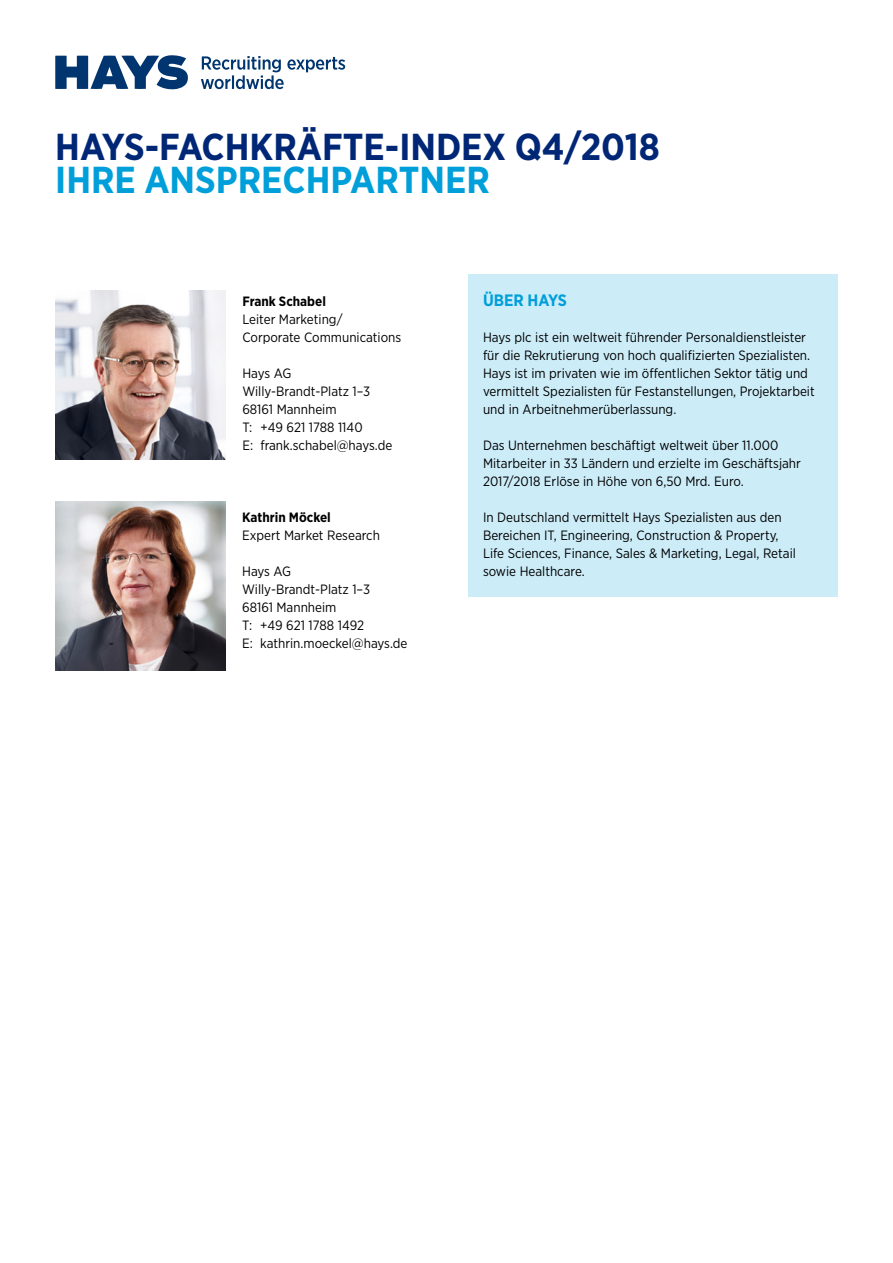
<style>
.page{position:relative;width:893px;height:1263px;background:#fff}
.page>*{position:absolute;margin:0;border:0;box-sizing:border-box;transform-origin:0 0}
.t1{font:700 37.5px "Gotham Narrow";color:#002776}
.t2{font:700 37.5px "Gotham Narrow";color:#009fda}
.t3{font:700 16.5px "Gotham Narrow";color:#009fda}
.Bodycopy_8pt{font:13.5px/18px "Gotham Narrow";color:#000}
.Bodycopy_8pt-2{font:700 13.5px "Gotham Narrow";color:#000}
</style>
<div class="page">
<div style="left:468px;top:274px;width:370px;height:322px;background:#ccecf8"></div>
<svg style="left:55px;top:55px;width:290px;height:34px"></svg>
<img style="left:55px;top:290px;width:170px;height:169px">
<img style="left:55px;top:502px;width:170px;height:169px">
<p class="t1" style="left:55px;top:123px;width:606px">HAYS-FACHKRÄFTE-INDEX Q4/2018</p>
<p class="t2" style="left:55px;top:155px;width:436px">IHRE ANSPRECHPARTNER</p>
<p class="Bodycopy_8pt-2" style="left:242px;top:293px;width:85px">Frank Schabel</p>
<p class="Bodycopy_8pt" style="left:242px;top:310px;width:160px">Leiter Marketing/<br>Corporate Communications</p>
<p class="Bodycopy_8pt" style="left:242px;top:364px;width:51px">Hays AG</p>
<p class="Bodycopy_8pt" style="left:242px;top:382px;width:129px">Willy-Brandt-Platz 1–3</p>
<p class="Bodycopy_8pt" style="left:242px;top:400px;width:96px">68161 Mannheim</p>
<p class="Bodycopy_8pt" style="left:242px;top:418px;width:122px">T: +49 621 1788 1140</p>
<p class="Bodycopy_8pt" style="left:242px;top:436px;width:152px">E: frank.schabel@hays.de</p>
<p class="Bodycopy_8pt-2" style="left:242px;top:509px;width:90px">Kathrin Möckel</p>
<p class="Bodycopy_8pt" style="left:242px;top:526px;width:139px">Expert Market Research</p>
<p class="Bodycopy_8pt" style="left:242px;top:562px;width:51px">Hays AG</p>
<p class="Bodycopy_8pt" style="left:242px;top:580px;width:129px">Willy-Brandt-Platz 1–3</p>
<p class="Bodycopy_8pt" style="left:242px;top:598px;width:96px">68161 Mannheim</p>
<p class="Bodycopy_8pt" style="left:242px;top:616px;width:124px">T: +49 621 1788 1492</p>
<p class="Bodycopy_8pt" style="left:242px;top:634px;width:167px">E: kathrin.moeckel@hays.de</p>
<p class="t3" style="left:483px;top:290px;width:85px">ÜBER HAYS</p>
<p class="Bodycopy_8pt" style="left:483px;top:328px;width:333px">Hays plc ist ein weltweit führender Personaldienstleister für die Rekrutierung von hoch qualifizierten Spezialisten.<br>Hays ist im privaten wie im öffentlichen Sektor tätig und vermittelt Spezialisten für Festanstellungen, Projektarbeit und in Arbeitnehmerüberlassung.</p>
<p class="Bodycopy_8pt" style="left:483px;top:436px;width:319px">Das Unternehmen beschäftigt weltweit über 11.000<br>Mitarbeiter in 33 Ländern und erzielte im Geschäftsjahr<br>2017/2018 Erlöse in Höhe von 6,50 Mrd. Euro.</p>
<p class="Bodycopy_8pt" style="left:483px;top:508px;width:314px">In Deutschland vermittelt Hays Spezialisten aus den Bereichen IT, Engineering, Construction &amp; Property, Life Sciences, Finance, Sales &amp; Marketing, Legal, Retail sowie Healthcare.</p>
</div>
